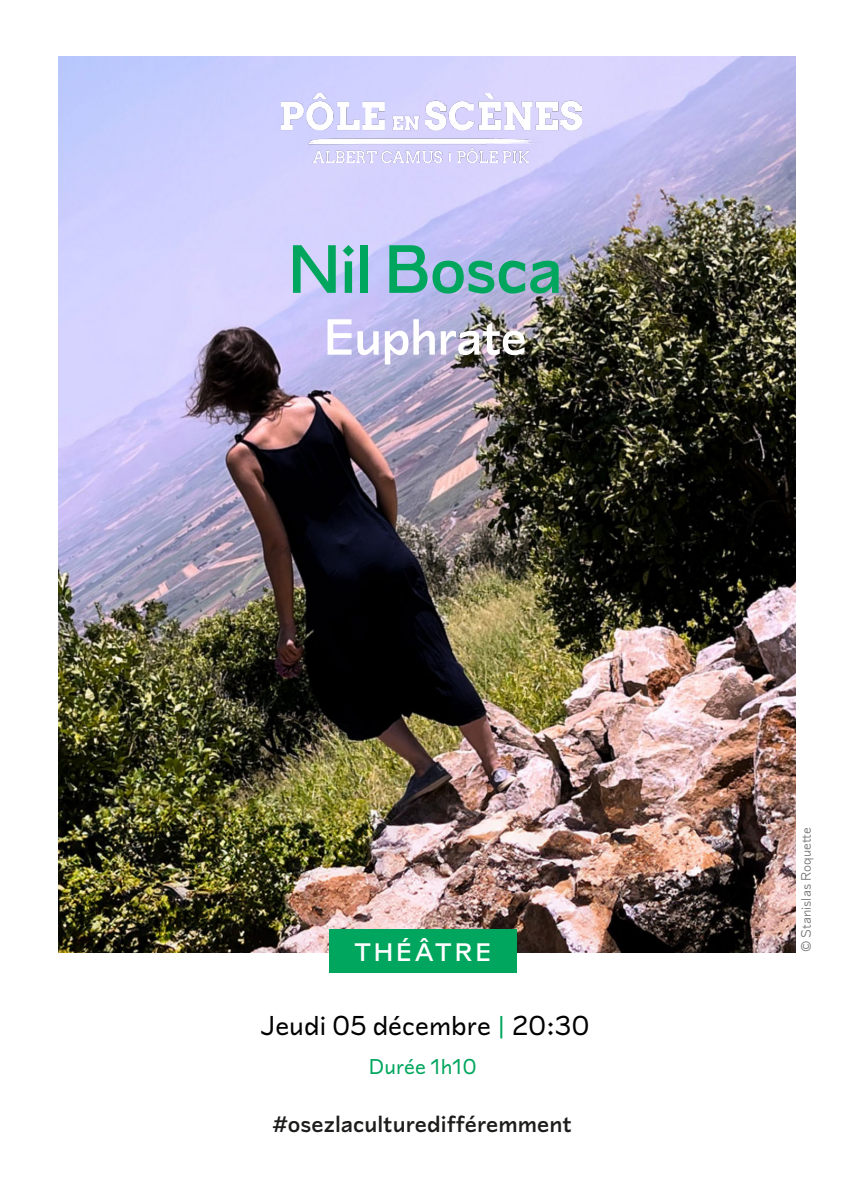
<style>
.page{position:relative;width:851px;height:1191px;background:#fff}
.page>*{position:absolute;margin:0;border:0;box-sizing:border-box;transform-origin:0 0}
.t1{font:500 70px "Lyyra Standard";letter-spacing:-.02em;color:#00a65d}
.t2{font:500 52px "Lyyra Standard";letter-spacing:-.02em;color:#fff}
.t3{font:28px "Lyyra Standard";color:#000}
.t4{font:500 26px "Lyyra Standard";letter-spacing:.11em;color:#fff}
.t5{font:500 24px "Lyyra Standard";color:#1d1d1b}
.t6{font:22px "Lyyra Standard";color:#00a65d}
.t7{font:300 14px "Lyyra Standard";color:#706f6f}
.s1{color:#00a65d}
</style>
<div class="page">
<img style="left:58px;top:57px;width:737px;height:895px">
<div style="left:329px;top:928px;width:187px;height:44px;background:#00a65d"></div>
<img style="left:281px;top:93px;width:300px;height:69px">
<h1 class="t1" style="left:287px;top:226px;width:277px">Nil Bosca</h1>
<h2 class="t2" style="left:323px;top:305px;width:205px">Euphrate</h2>
<p class="t4" style="left:354px;top:936px;width:138px">THÉÂTRE</p>
<p class="t3" style="left:261px;top:1008px;width:330px">Jeudi 05 décembre <span class="s1">|</span> 20:30</p>
<p class="t6" style="left:369px;top:1053px;width:109px">Durée 1h10</p>
<p class="t5" style="left:272px;top:1109px;width:301px">#osezlaculturedifféremment</p>
<p class="t7" style="left:797px;top:952px;width:127px;rotate:-90deg">© Stanislas Roquette</p>
</div>
